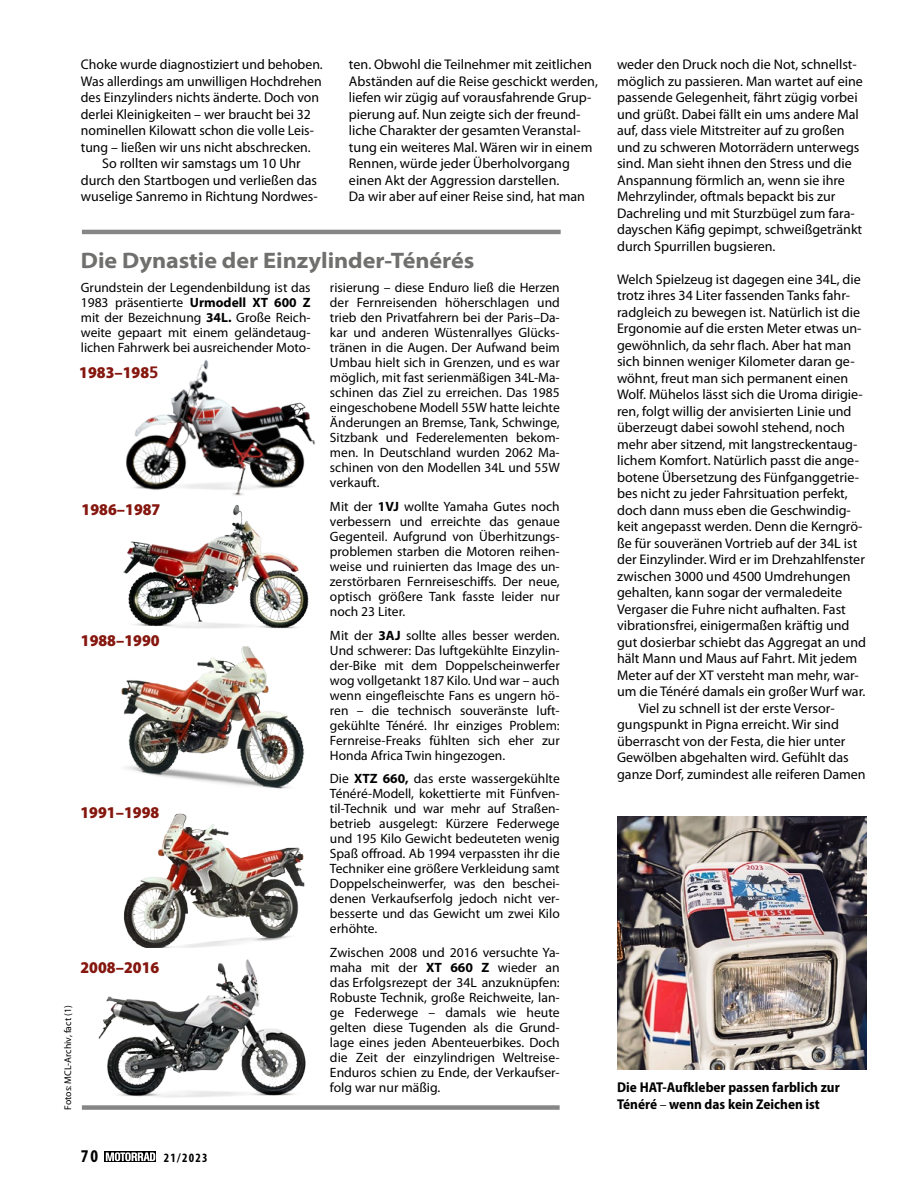
<style>
.page{position:relative;width:915px;height:1191px;background:#fff}
.page>*{position:absolute;margin:0;border:0;box-sizing:border-box;transform-origin:0 0}
.t1{font:700 semi-expanded 22.5px "Myriad Pro";color:#6f6f6e}
.t2{font:700 condensed 18px "Myriad Pro";color:#000}
.t3{font:900 semi-condensed 16.5px "Myriad Pro";color:#85170f}
.t4{font:700 semi-condensed 14.25px/16.5px "Myriad Pro";color:#000}
.t5{font:14.1px/16.5px "Myriad Pro";color:#000}
.t6{font:13.5px/15px "Myriad Pro";color:#000;text-align:justify}
.t7{font:700 condensed 12.75px "Myriad Pro";letter-spacing:.1em;color:#000}
.t8{font:9.75px "Myriad Pro";color:#000}
.s1{font-weight:700}
.s2{font-family:"Frutiger LT Com";font-weight:700;font-stretch:normal}
.s3{font-weight:400;font-stretch:normal;font-size:13.5px}
</style>
<div class="page">
<img style="left:126px;top:360px;width:189px;height:132px">
<img style="left:123px;top:492px;width:186px;height:137px">
<img style="left:121px;top:646px;width:184px;height:143px">
<img style="left:123px;top:813px;width:182px;height:134px">
<img style="left:81px;top:959px;width:225px;height:148px">
<img style="left:617px;top:816px;width:248px;height:253px">
<svg style="left:82px;top:1105px;width:477px;height:4px;background:#8e8e8e"></svg>
<hr style="left:82px;top:230px;width:478px;height:4px;background:#868686">
<svg style="left:104px;top:1151px;width:52px;height:10px"></svg>
<svg style="left:106px;top:1152px;width:49px;height:9px"></svg>
<p class="t5" style="left:81px;top:56px;width:243px">Choke wurde diagnostiziert und behoben.</p>
<p class="t5" style="left:81px;top:73px;width:242px">Was allerdings am unwilligen Hochdrehen</p>
<p class="t5" style="left:81px;top:89px;width:240px">des Einzylinders nichts änderte. Doch von</p>
<p class="t5" style="left:81px;top:106px;width:231px">derlei Kleinigkeiten – wer braucht bei 32</p>
<p class="t5" style="left:81px;top:122px;width:234px">nominellen Kilowatt schon die volle Leis-</p>
<p class="t5" style="left:81px;top:139px;width:231px">tung – ließen wir uns nicht abschrecken.</p>
<p class="t5" style="left:102px;top:155px;width:200px">So rollten wir samstags um 10 Uhr</p>
<p class="t5" style="left:81px;top:172px;width:237px">durch den Startbogen und verließen das</p>
<p class="t5" style="left:81px;top:188px;width:238px">wuselige Sanremo in Richtung Nordwes-</p>
<p class="t5" style="left:349px;top:56px;width:250px">ten. Obwohl die Teilnehmer mit zeitlichen Abständen auf die Reise geschickt werden, liefen wir zügig auf vorausfahrende Grup&shy;pierung auf. Nun zeigte sich der freund&shy;liche Charakter der gesamten Veranstal&shy;tung ein weiteres Mal. Wären wir in einem Rennen, würde jeder Überholvorgang einen Akt der Aggression darstellen.<br>Da wir aber auf einer Reise sind, hat man</p>
<h1 class="t1" style="left:81px;top:248px;width:395px">Die Dynastie der Einzylinder-Ténérés</h1>
<p class="t6" style="left:81px;top:281px;width:231px">Grundstein der Legendenbildung ist das 1983 präsentierte <span class="s1">Urmodell XT 600 Z </span>mit der Bezeichnung <span class="s1">34L.</span> Große Reich&shy;weite gepaart mit einem geländetaug&shy;lichen Fahrwerk bei ausreichender Moto-</p>
<p class="t3" style="left:79px;top:363px;width:81px">1983–198<span class="s2">5</span></p>
<p class="t3" style="left:82px;top:500px;width:80px">1986–1987</p>
<p class="t3" style="left:81px;top:631px;width:80px">1988–1990</p>
<p class="t3" style="left:80px;top:803px;width:80px">1991–1998</p>
<p class="t3" style="left:80px;top:958px;width:80px">2008–2016</p>
<p class="t8" style="left:63px;top:1109px;width:106px;rotate:-90deg">Fotos: MCL-Archiv, fact (1)</p>
<p class="t2" style="left:81px;top:1146px;width:19px">70</p>
<p class="t7" style="left:164px;top:1150px;width:45px">21/2023</p>
<p class="t6" style="left:330px;top:281px;width:231px">risierung – diese Enduro ließ die Herzen der Fernreisenden höherschlagen und trieb den Privatfahrern bei der Paris–Da&shy;kar und anderen Wüstenrallyes Glücks&shy;tränen in die Augen. Der Aufwand beim Umbau hielt sich in Grenzen, und es war möglich, mit fast serienmäßigen 34L-Ma&shy;schinen das Ziel zu erreichen. Das 1985 eingeschobene Modell 55W hatte leichte Änderungen an Bremse, Tank, Schwinge, Sitzbank und Federelementen bekom&shy;men. In Deutschland wurden 2062 Ma&shy;schinen von den Modellen 34L und 55W verkauft.</p>
<p class="t6" style="left:330px;top:499px;width:231px">Mit der <span class="s1">1VJ</span> wollte Yamaha Gutes noch verbessern und erreichte das genaue Gegenteil. Aufgrund von Überhitzungs&shy;problemen starben die Motoren reihen&shy;weise und ruinierten das Image des un&shy;zerstörbaren Fernreiseschiffs. Der neue, optisch größere Tank fasste leider nur noch 23 Liter.</p>
<p class="t6" style="left:330px;top:628px;width:231px">Mit der <span class="s1">3AJ</span> sollte alles besser werden.<br>Und schwerer: Das luftgekühlte Einzylin&shy;der-Bike mit dem Doppelscheinwerfer wog vollgetankt 187 Kilo. Und war – auch wenn eingefleischte Fans es ungern hö&shy;ren – die technisch souveränste luft&shy;gekühlte Ténéré. Ihr einziges Problem:<br>Fernreise-Freaks fühlten sich eher zur Honda Africa Twin hingezogen.</p>
<p class="t6" style="left:330px;top:771px;width:231px">Die <span class="s1">XTZ 660,</span> das erste wassergekühlte Ténéré-Modell, kokettierte mit Fünfven&shy;til-Technik und war mehr auf Straßen&shy;betrieb ausgelegt: Kürzere Federwege und 195 Kilo Gewicht bedeuteten wenig Spaß offroad. Ab 1994 verpassten ihr die Techniker eine größere Verkleidung samt Doppelscheinwerfer, was den beschei&shy;denen Verkaufserfolg jedoch nicht ver&shy;besserte und das Gewicht um zwei Kilo erhöhte.</p>
<p class="t6" style="left:330px;top:945px;width:231px">Zwischen 2008 und 2016 versuchte Ya&shy;maha mit der <span class="s1">XT 660 Z</span> wieder an das -Erfolgsrezept der 34L anzuknüpfen:<br>Robuste Technik, große Reichweite, lan&shy;ge Federwege – damals wie heute gelten diese Tugenden als die Grund&shy;lage eines jeden Abenteuerbikes. Doch die Zeit der einzylindrigen Weltreise-Enduros schien zu Ende, der Verkaufser&shy;folg war nur mäßig.</p>
<p class="t5" style="left:617px;top:56px;width:247px">weder den Druck noch die Not, schnellst&shy;möglich zu passieren. Man wartet auf eine passende Gelegenheit, fährt zügig vorbei und grüßt. Dabei fällt ein ums andere Mal auf, dass viele Mitstreiter auf zu großen und zu schweren Motorrädern unterwegs sind. Man sieht ihnen den Stress und die Anspannung förmlich an, wenn sie ihre Mehrzylinder, oftmals bepackt bis zur Dachreling und mit Sturzbügel zum fara&shy;dayschen Käfig gepimpt, schweißgetränkt durch Spurrillen bugsieren.</p>
<p class="t5" style="left:617px;top:271px;width:245px">Welch Spielzeug ist dagegen eine 34L, die</p>
<p class="t5" style="left:617px;top:287px;width:234px">trotz ihres 34 Liter fassenden Tanks fahr-</p>
<p class="t5" style="left:617px;top:304px;width:244px">radgleich zu bewegen ist. Natürlich ist die</p>
<p class="t5" style="left:617px;top:320px;width:246px">Ergonomie auf die ersten Meter etwas un-</p>
<p class="t5" style="left:617px;top:337px;width:235px">gewöhnlich, da sehr flach. Aber hat man</p>
<p class="t5" style="left:617px;top:353px;width:239px">sich binnen weniger Kilometer daran ge-</p>
<p class="t5" style="left:617px;top:370px;width:233px">wöhnt, freut man sich permanent einen</p>
<p class="t5" style="left:617px;top:386px;width:247px">Wolf. Mühelos lässt sich die Uroma dirigie-</p>
<p class="t5" style="left:617px;top:403px;width:236px">ren, folgt willig der anvisierten Linie und</p>
<p class="t5" style="left:617px;top:419px;width:229px">überzeugt dabei sowohl stehend, noch</p>
<p class="t5" style="left:617px;top:436px;width:242px">mehr aber sitzend, mit langstreckentaug-</p>
<p class="t5" style="left:617px;top:452px;width:243px">lichem Komfort. Natürlich passt die ange-</p>
<p class="t5" style="left:617px;top:469px;width:243px">botene Übersetzung des Fünfganggetrie-</p>
<p class="t5" style="left:617px;top:485px;width:232px">bes nicht zu jeder Fahrsituation perfekt,</p>
<p class="t5" style="left:617px;top:502px;width:235px">doch dann muss eben die Geschwindig-</p>
<p class="t5" style="left:617px;top:518px;width:247px">keit angepasst werden. Denn die Kerngrö-</p>
<p class="t5" style="left:617px;top:535px;width:242px">ße für souveränen Vortrieb auf der 34L ist</p>
<p class="t5" style="left:617px;top:551px;width:249px">der Einzylinder. Wird er im Drehzahlfenster</p>
<p class="t5" style="left:617px;top:568px;width:235px">zwischen 3000 und 4500 Umdrehungen</p>
<p class="t5" style="left:617px;top:584px;width:226px">gehalten, kann sogar der vermaledeite</p>
<p class="t5" style="left:617px;top:601px;width:230px">Vergaser die Fuhre nicht aufhalten. Fast</p>
<p class="t5" style="left:617px;top:617px;width:234px">vibrationsfrei, einigermaßen kräftig und</p>
<p class="t5" style="left:617px;top:634px;width:250px">gut dosierbar schiebt das Aggregat an und</p>
<p class="t5" style="left:617px;top:650px;width:242px">hält Mann und Maus auf Fahrt. Mit jedem</p>
<p class="t5" style="left:617px;top:667px;width:243px">Meter auf der XT versteht man mehr, war-</p>
<p class="t5" style="left:617px;top:683px;width:250px">um die Ténéré damals ein großer Wurf war.</p>
<p class="t5" style="left:638px;top:700px;width:198px">Viel zu schnell ist der erste Versor-</p>
<p class="t5" style="left:617px;top:716px;width:223px">gungspunkt in Pigna erreicht. Wir sind</p>
<p class="t5" style="left:617px;top:733px;width:230px">überrascht von der Festa, die hier unter</p>
<p class="t5" style="left:617px;top:749px;width:233px">Gewölben abgehalten wird. Gefühlt das</p>
<p class="t5" style="left:617px;top:766px;width:250px">ganze Dorf, zumindest alle reiferen Damen</p>
<p class="t4" style="left:617px;top:1079px;width:224px">Die HAT-Aufkleber passen farblich zur<br>Ténéré <span class="s3">–</span> wenn das kein Zeichen ist</p>
</div>
